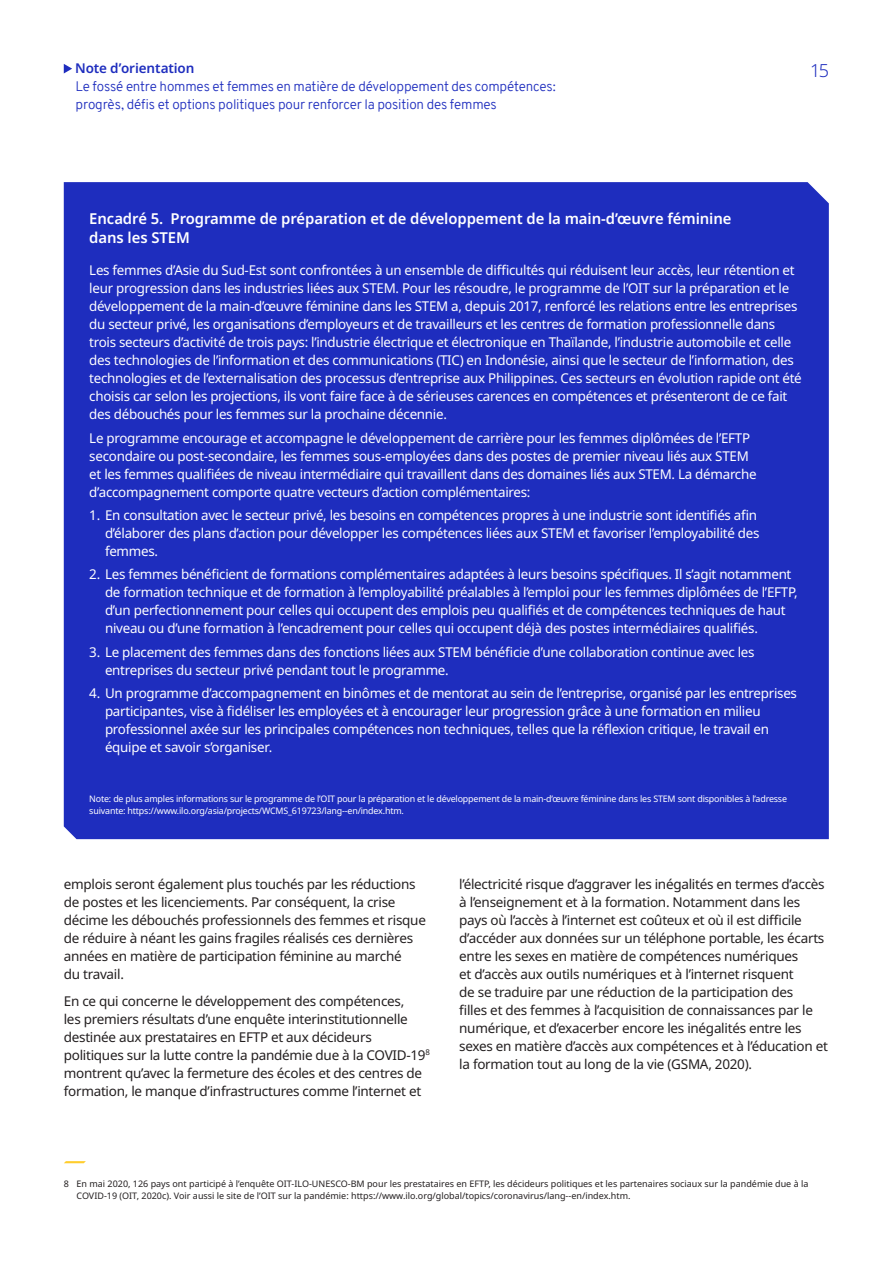
<style>
.page{position:relative;width:893px;height:1263px;background:#fff}
.page>*{position:absolute;margin:0;border:0;box-sizing:border-box;transform-origin:0 0}
.t1{font:300 18px "Noto Sans";color:#1e2dbe}
.S-titre2{font:600 15px/19.5px "Noto Sans";letter-spacing:-.005em;color:#fff}
.txt_box{font:13.5px/18px "Noto Sans";letter-spacing:-.02em;color:#fff}
.body_text{font:13.5px/18px "Noto Sans";letter-spacing:-.02em;color:#231f20}
.t2{font:300 13.5px/18px "Overpass";letter-spacing:-.015em;color:#1e2dbe}
.t3{font:600 13.5px "Noto Sans";letter-spacing:-.01em;color:#1e2dbe}
.note{font:9px/12px "Noto Sans";color:#231f20}
.txt_box-2{font:9px/12px "Noto Sans";letter-spacing:-.02em;color:#fff}
</style>
<div class="page">
<svg style="left:64px;top:64px;width:8px;height:9px"></svg>
<div style="left:64px;top:182px;width:765px;height:657px;background:#1e2dbe"></div>
<svg style="left:64px;top:1161px;width:22px;height:2px"></svg>
<p class="t3" style="left:75px;top:59px;width:121px">Note d’orientation</p>
<p class="t2" style="left:76px;top:78px;width:482px">Le fossé entre hommes et femmes en matière de développement des compétences: progrès, défis et options politiques pour renforcer la position des femmes</p>
<h1 class="t1" style="left:810px;top:57px;width:21px">15</h1>
<p class="S-titre2" style="left:89px;top:209px;width:644px">Encadré 5. Programme de préparation et de développement de la main-d’œuvre féminine dans les STEM</p>
<p class="txt_box" style="left:89px;top:262px;width:714px">Les femmes d’Asie du Sud-Est sont confrontées à un ensemble de difficultés qui réduisent leur accès, leur rétention et leur progression dans les industries liées aux STEM. Pour les résoudre, le programme de l’OIT sur la préparation et le développement de la main-d’œuvre féminine dans les STEM a, depuis 2017, renforcé les relations entre les entreprises du secteur privé, les organisations d’employeurs et de travailleurs et les centres de formation professionnelle dans trois secteurs d’activité de trois pays: l’industrie électrique et électronique en Thaïlande, l’industrie automobile et celle des technologies de l’information et des communications (TIC) en Indonésie, ainsi que le secteur de l’information, des technologies et de l’externalisation des processus d’entreprise aux Philippines. Ces secteurs en évolution rapide ont été choisis car selon les projections, ils vont faire face à de sérieuses carences en compétences et présenteront de ce fait des débouchés pour les femmes sur la prochaine décennie.</p>
<p class="txt_box" style="left:89px;top:429px;width:669px">Le programme encourage et accompagne le développement de carrière pour les femmes diplômées de l’EFTP secondaire ou post-secondaire, les femmes sous-employées dans des postes de premier niveau liés aux STEM et les femmes qualifiées de niveau intermédiaire qui travaillent dans des domaines liés aux STEM. La démarche d’accompagnement comporte quatre vecteurs d’action complémentaires:</p>
<p class="txt_box" style="left:105px;top:506px;width:656px;text-indent:-16px">1. En consultation avec le secteur privé, les besoins en compétences propres à une industrie sont identifiés afin d’élaborer des plans d’action pour développer les compétences liées aux STEM et favoriser l’employabilité des femmes.</p>
<p class="txt_box" style="left:105px;top:566px;width:694px;text-indent:-16px">2. Les femmes bénéficient de formations complémentaires adaptées à leurs besoins spécifiques. Il s’agit notamment de formation technique et de formation à l’employabilité préalables à l’emploi pour les femmes diplômées de l’EFTP, d’un perfectionnement pour celles qui occupent des emplois peu qualifiés et de compétences techniques de haut niveau ou d’une formation à l’encadrement pour celles qui occupent déjà des postes intermédiaires qualifiés.</p>
<p class="txt_box" style="left:105px;top:643px;width:651px;text-indent:-16px">3. Le placement des femmes dans des fonctions liées aux STEM bénéficie d’une collaboration continue avec les entreprises du secteur privé pendant tout le programme.</p>
<p class="txt_box" style="left:105px;top:685px;width:693px;text-indent:-16px">4. Un programme d’accompagnement en binômes et de mentorat au sein de l’entreprise, organisé par les entreprises participantes, vise à fidéliser les employées et à encourager leur progression grâce à une formation en milieu professionnel axée sur les principales compétences non techniques, telles que la réflexion critique, le travail en équipe et savoir s’organiser.</p>
<p class="txt_box-2" style="left:89px;top:792px;width:699px">Note: de plus amples informations sur le programme de l’OIT pour la préparation et le développement de la main-d’œuvre féminine dans les STEM sont disponibles à l’adresse suivante: https://www.ilo.org/asia/projects/WCMS_619723/lang--en/index.htm.</p>
<p class="body_text" style="left:64px;top:875px;width:364px">emplois seront également plus touchés par les réductions de postes et les licenciements. Par conséquent, la crise décime les débouchés professionnels des femmes et risque de réduire à néant les gains fragiles réalisés ces dernières années en matière de participation féminine au marché<br>du travail.</p>
<p class="body_text" style="left:64px;top:992px;width:368px">En ce qui concerne le développement des compétences,<br>les premiers résultats d’une enquête interinstitutionnelle destinée aux prestataires en EFTP et aux décideurs politiques sur la lutte contre la pandémie due à la COVID-19<sup>8 </sup>montrent qu’avec la fermeture des écoles et des centres de formation, le manque d’infrastructures comme l’internet et</p>
<p class="body_text" style="left:459px;top:875px;width:370px">l’électricité risque d’aggraver les inégalités en termes d’accès à l’enseignement et à la formation. Notamment dans les pays où l’accès à l’internet est coûteux et où il est difficile d’accéder aux données sur un téléphone portable, les écarts entre les sexes en matière de compétences numériques<br>et d’accès aux outils numériques et à l’internet risquent<br>de se traduire par une réduction de la participation des<br>filles et des femmes à l’acquisition de connaissances par le numérique, et d’exacerber encore les inégalités entre les sexes en matière d’accès aux compétences et à l’éducation et la formation tout au long de la vie (GSMA, 2020).</p>
<p class="note" style="left:77px;top:1178px;width:733px;text-indent:-13px">8 En mai 2020, 126 pays ont participé à l’enquête OIT-ILO-UNESCO-BM pour les prestataires en EFTP, les décideurs politiques et les partenaires sociaux sur la pandémie due à la<br>COVID-19 (OIT, 2020c). Voir aussi le site de l’OIT sur la pandémie: https://www.ilo.org/global/topics/coronavirus/lang--en/index.htm.</p>
</div>
